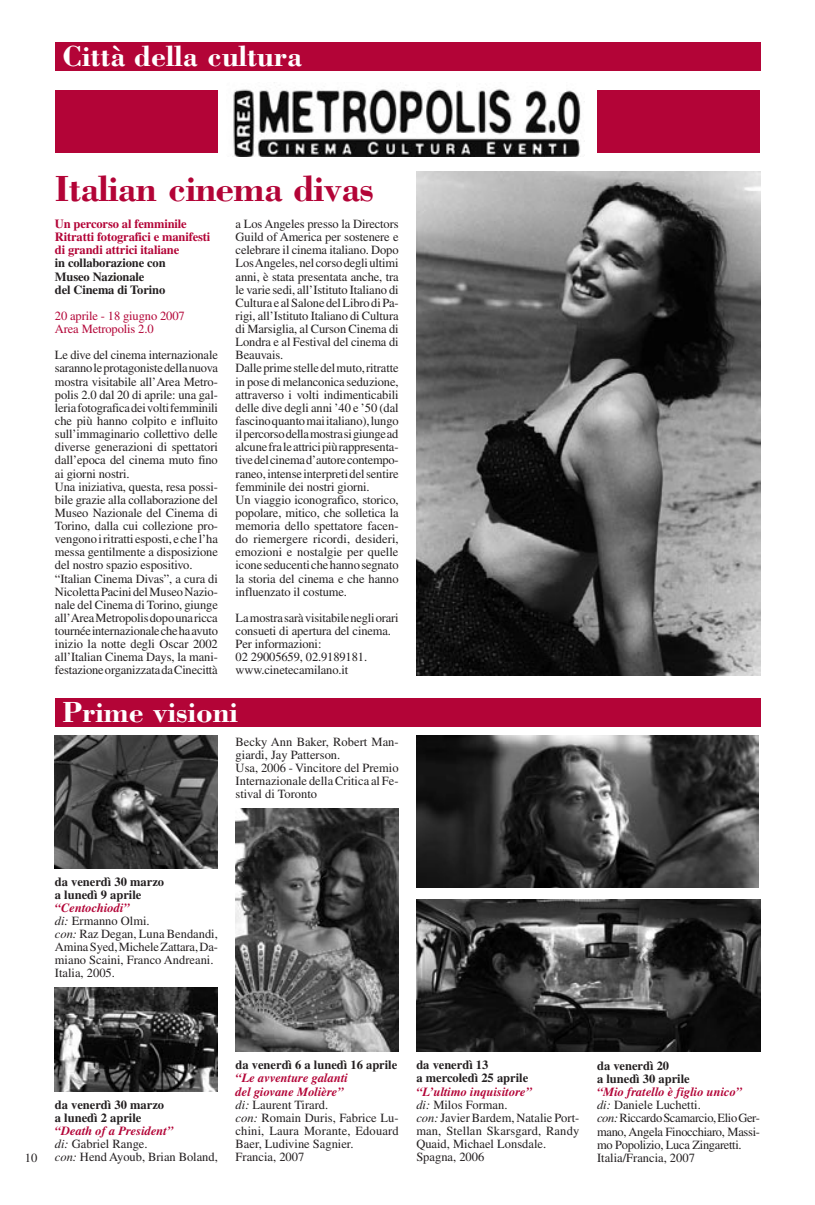
<style>
.page{position:relative;width:815px;height:1205px;background:#fff}
.page>*{position:absolute;margin:0;border:0;box-sizing:border-box;transform-origin:0 0}
.t1{font:700 37.5px "Bodoni";letter-spacing:-.02em;color:#b30437}
.t2{font:700 30px "Bodoni";color:#fff}
.t3{font:12.5px/13.1px "Times";letter-spacing:-.01em;color:#231f20}
.t4{font:700 12.5px/13.1px "Times";color:#231f20}
.t5{font:700 12.5px/13.1px "Times";letter-spacing:-.01em;color:#b30437}
.t6{font:12.5px/13.1px "Times";letter-spacing:-.01em;color:#b30437}
.s1{font-weight:700;font-style:italic;color:#b30437}
.s2{font-style:italic}
</style>
<div class="page">
<div style="left:55px;top:43px;width:705px;height:28px;background:#b30437"></div>
<img style="left:233px;top:82px;width:352px;height:74px">
<div style="left:597px;top:90px;width:163px;height:63px;background:#b30437"></div>
<div style="left:55px;top:90px;width:163px;height:63px;background:#b30437"></div>
<div style="left:55px;top:698px;width:705px;height:29px;background:#b30437"></div>
<img style="left:416px;top:171px;width:344px;height:504px">
<img style="left:55px;top:736px;width:163px;height:133px">
<img style="left:55px;top:987px;width:163px;height:105px">
<img style="left:236px;top:808px;width:163px;height:243px">
<img style="left:416px;top:899px;width:344px;height:152px">
<img style="left:416px;top:736px;width:343px;height:151px">
<h2 class="t2" style="left:62px;top:38px;width:242px">Città della cultura</h2>
<h1 class="t1" style="left:55px;top:166px;width:321px">Italian cinema divas</h1>
<p class="t5" style="left:55px;top:217px;width:157px">Un percorso al femminile<br>Ritratti fotografici e manifesti di grandi attrici italiane</p>
<p class="t4" style="left:55px;top:256px;width:112px">in collaborazione con<br>Museo Nazionale<br>del Cinema di Torino</p>
<p class="t6" style="left:55px;top:309px;width:131px">20 aprile - 18 giugno 2007<br>Area Metropolis 2.0</p>
<p class="t3" style="left:55px;top:348px;width:165px">Le dive del cinema internazionale saranno le protagoniste della nuova mostra visitabile all’Area Metro&shy;polis 2.0 dal 20 di aprile: una gal&shy;leria fotografica dei volti femminili che più hanno colpito e influito sull’immaginario collettivo delle diverse generazioni di spettatori dall’epoca del cinema muto fino ai giorni nostri.<br>Una iniziativa, questa, resa possi&shy;bile grazie alla collaborazione del Museo Nazionale del Cinema di Torino, dalla cui collezione pro&shy;vengono i ritratti esposti, e che l’ha messa gentilmente a disposizione del nostro spazio espositivo. “Italian Cinema Divas”, a cura di Nicoletta Pacini del Museo Nazio&shy;nale del Cinema di Torino, giunge all’Area Metropolis dopo una ricca tournée internazionale che ha avuto inizio la notte degli Oscar 2002 all’Italian Cinema Days, la mani&shy;festazione organizzata da Cinecittà</p>
<p class="t3" style="left:236px;top:217px;width:165px">a Los Angeles presso la Directors Guild of America per sostenere e celebrare il cinema italiano. Dopo Los Angeles, nel corso degli ultimi anni, è stata presentata anche, tra le varie sedi, all’Istituto Italiano di Cultura e al Salone del Libro di Pa&shy;rigi, all’Istituto Italiano di Cultura di Marsiglia, al Curson Cinema di Londra e al Festival del cinema di Beauvais.<br>Dalle prime stelle del muto, ritratte in pose di melanconica seduzione, attraverso i volti indimenticabili delle dive degli anni ’40 e ’50 (dal fascino quanto mai italiano), lungo il percorso della mostra si giunge ad alcune fra le attrici più rappresenta&shy;tive del cinema d’autore contempo&shy;raneo, intense interpreti del sentire femminile dei nostri giorni.<br>Un viaggio iconografico, storico, popolare, mitico, che solletica la memoria dello spettatore facen&shy;do riemergere ricordi, desideri, emozioni e nostalgie per quelle icone seducenti che hanno segnato la storia del cinema e che hanno influenzato il costume.</p>
<p class="t3" style="left:236px;top:611px;width:165px">La mostra sarà visitabile negli orari consueti di apertura del cinema.<br>Per informazioni:<br>02 29005659, 02.9189181. www.cinetecamilano.it</p>
<h2 class="t2" style="left:62px;top:693px;width:177px">Prime visioni</h2>
<p class="t3" style="left:236px;top:735px;width:165px">Becky Ann Baker, Robert Man&shy;giardi, Jay Patterson.<br>Usa, 2006 - Vincitore del Premio<br>Internazionale della Critica al Fe&shy;stival di Toronto</p>
<p class="t4" style="left:55px;top:874px;width:111px">da venerdì 30 marzo a lunedì 9 aprile</p>
<p class="t3" style="left:55px;top:901px;width:164px"><span class="s1">“Centochiodi”<br></span><span class="s2">di:</span> Ermanno Olmi.<br><span class="s2">con:</span> Raz Degan, Luna Bendandi,<br>Amina Syed, Michele Zattara, Da&shy;miano Scaini, Franco Andreani.<br>Italia, 2005.</p>
<p class="t3" style="left:25px;top:1151px;width:14px">10</p>
<p class="t4" style="left:55px;top:1097px;width:111px">da venerdì 30 marzo a lunedì 2 aprile</p>
<p class="t3" style="left:55px;top:1124px;width:164px"><span class="s1">“Death of a President”<br></span><span class="s2">di:</span> Gabriel Range.<br><span class="s2">con:</span> Hend Ayoub, Brian Boland,</p>
<p class="t4" style="left:236px;top:1058px;width:163px">da venerdì 6 a lunedì 16 aprile</p>
<p class="t3" style="left:236px;top:1071px;width:165px"><span class="s1">“Le avventure galanti<br>del giovane Molière”<br></span><span class="s2">di:</span> Laurent Tirard.<br><span class="s2">con:</span> Romain Duris, Fabrice Lu&shy;chini, Laura Morante, Edouard<br>Baer, Ludivine Sagnier.<br>Francia, 2007</p>
<p class="t4" style="left:416px;top:1058px;width:113px">da venerdì 13<br>a mercoledì 25 aprile</p>
<p class="t3" style="left:416px;top:1085px;width:164px"><span class="s1">“L’ultimo inquisitore”<br></span><span class="s2">di:</span> Milos Forman.<br><span class="s2">con:</span> Javier Bardem, Natalie Port&shy;man, Stellan Skarsgard, Randy<br>Quaid, Michael Lonsdale.<br>Spagna, 2006</p>
<p class="t4" style="left:597px;top:1059px;width:94px">da venerdì 20<br>a lunedì 30 aprile</p>
<p class="t3" style="left:597px;top:1085px;width:164px"><span class="s1">“Mio fratello è figlio unico”<br></span><span class="s2">di:</span> Daniele Luchetti.<br><span class="s2">con:</span> Riccardo Scamarcio, Elio Ger&shy;mano, Angela Finocchiaro, Massi&shy;mo Popolizio, Luca Zingaretti.<br>Italia/Francia, 2007</p>
</div>
